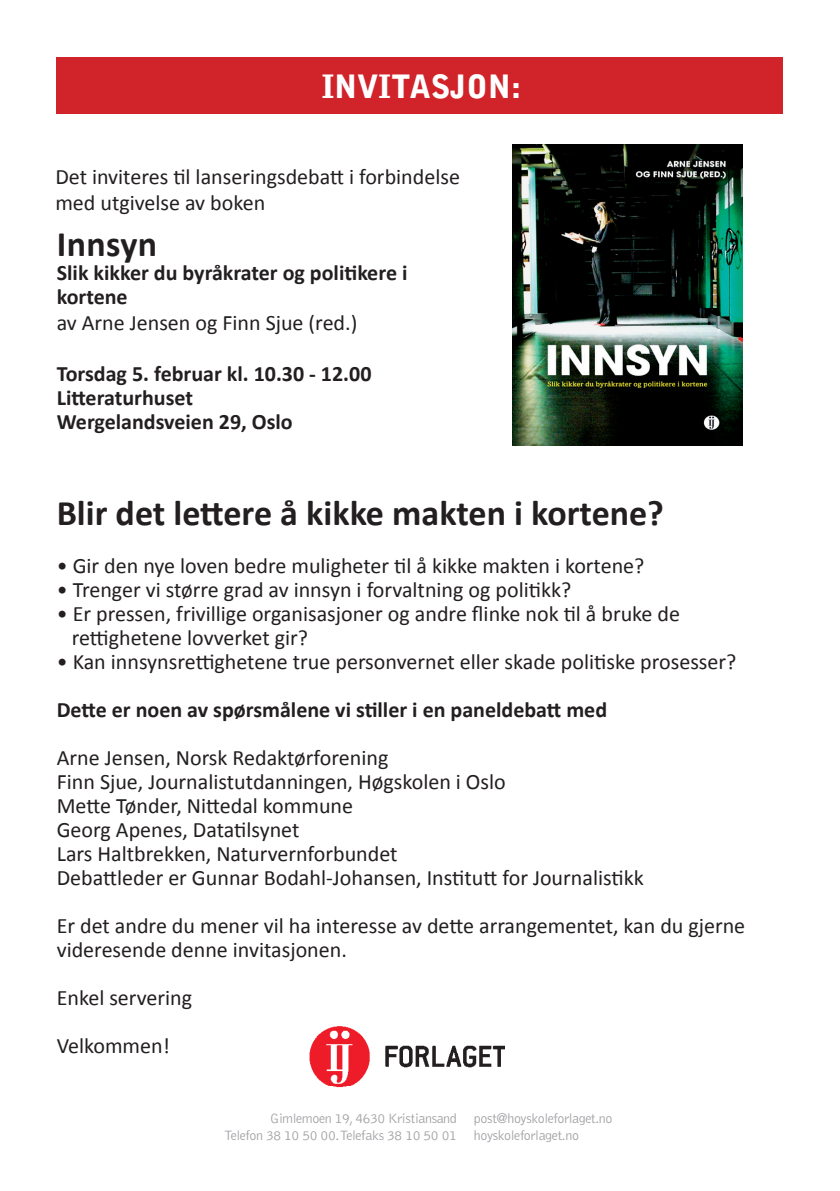
<style>
.page{position:relative;width:840px;height:1191px;background:#fff}
.page>*{position:absolute;margin:0;border:0;box-sizing:border-box;transform-origin:0 0}
.t1{font:700 36px "Calibri";color:#231f20}
.t2{font:900 32px "Bell Gothic Std";color:#fff}
.t3{font:22px/24px "Calibri";color:#231f20}
.t4{font:700 22px/24px "Calibri";color:#231f20}
.t5{font:300 14px/17px "Bell Gothic Std";letter-spacing:-.03em;color:#a0a1a5}
</style>
<div class="page">
<img style="left:309px;top:1026px;width:195px;height:62px">
<div style="left:57px;top:57px;width:725px;height:56px;background:#d1232a"></div>
<img style="left:512px;top:145px;width:229px;height:300px">
<h2 class="t2" style="left:321px;top:67px;width:201px">INVITASJON:</h2>
<p class="t3" style="left:55px;top:162px;width:406px;line-height:26.4px">Det inviteres til lanseringsdebatt i forbindelse med utgivelse av boken</p>
<h1 class="t1" style="left:57px;top:221px;width:102px">Innsyn</h1>
<p class="t4" style="left:57px;top:259px;width:352px">Slik kikker du byråkrater og politikere i kortene</p>
<p class="t3" style="left:57px;top:309px;width:302px">av Arne Jensen og Finn Sjue (red.)</p>
<p class="t4" style="left:57px;top:360px;width:316px">Torsdag 5. februar kl. 10.30 - 12.00<br>Litteraturhuset<br>Wergelandsveien 29, Oslo</p>
<h1 class="t1" style="left:57px;top:490px;width:608px">Blir det lettere å kikke makten i kortene?</h1>
<p class="t3" style="left:57px;top:552px;width:589px">• Gir den nye loven bedre muligheter til å kikke makten i kortene?</p>
<p class="t3" style="left:57px;top:576px;width:515px">• Trenger vi større grad av innsyn i forvaltning og politikk?</p>
<p class="t3" style="left:72px;top:600px;width:609px;text-indent:-15px">• Er pressen, frivillige organisasjoner og andre flinke nok til å bruke de rettighetene lovverket gir?</p>
<p class="t3" style="left:57px;top:648px;width:680px">• Kan innsynsrettighetene true personvernet eller skade politiske prosesser?</p>
<p class="t4" style="left:57px;top:696px;width:551px">Dette er noen av spørsmålene vi stiller i en paneldebatt med</p>
<p class="t3" style="left:57px;top:744px;width:588px">Arne Jensen, Norsk Redaktørforening<br>Finn Sjue, Journalistutdanningen, Høgskolen i Oslo<br>Mette Tønder, Nittedal kommune<br>Georg Apenes, Datatilsynet<br>Lars Haltbrekken, Naturvernforbundet<br>Debattleder er Gunnar Bodahl-Johansen, Institutt for Journalistikk</p>
<p class="t3" style="left:57px;top:912px;width:689px">Er det andre du mener vil ha interesse av dette arrangementet, kan du gjerne videresende denne invitasjonen.</p>
<p class="t3" style="left:57px;top:972px;width:137px;line-height:48px">Enkel servering<br>Velkommen!</p>
<p class="t5" style="left:224px;top:1110px;width:234px;text-align:right">Gimlemoen 19, 4630 Kristiansand<br>Telefon 38 10 50 00.Telefaks 38 10 50 01</p>
<p class="t5" style="left:473px;top:1110px;width:140px">post@hoyskoleforlaget.no hoyskoleforlaget.no</p>
</div>
